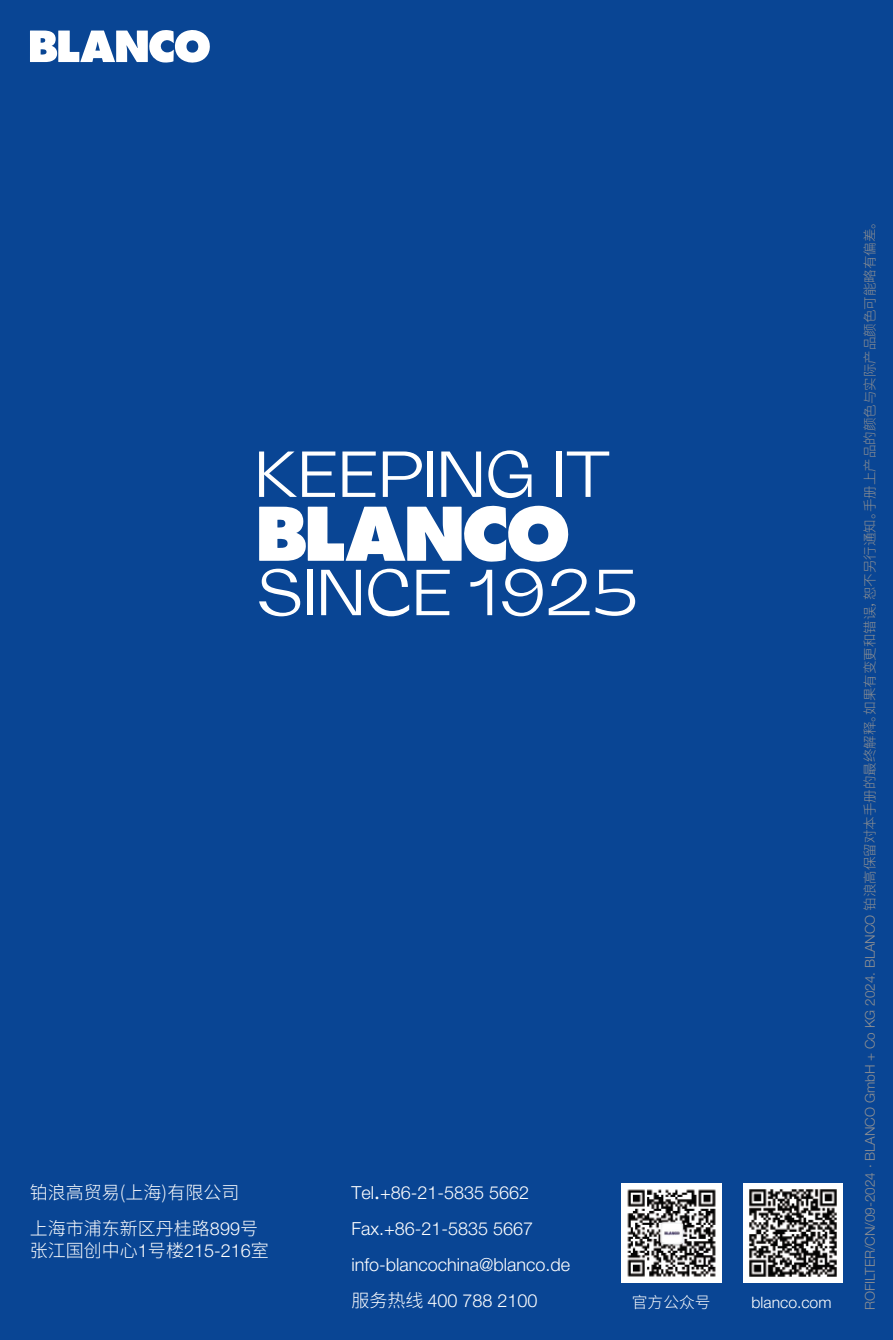
<style>
.page{position:relative;width:893px;height:1340px;background:#fff}
.page>*{position:absolute;margin:0;border:0;box-sizing:border-box;transform-origin:0 0}
.t1{font:64.8px/118.1px "Valizas";color:#fff}
.t2{font:300 18px/36px "Helvetica Neue LT Pro";color:#fff}
.t3{font:300 18px/36px "Source Han Sans CN";color:#fff}
.t4{font:300 15.75px "Helvetica Neue LT Pro";color:#fff}
.t5{font:300 15.75px "Source Han Sans CN";color:#fff}
.t6{font:300 13.5px "Source Han Sans CN";color:#8d8f92}
.s1{font-family:"Helvetica Neue LT Pro"}
.s2{font-family:"Source Han Serif CN";font-weight:500}
.s3{font-family:"Source Han Sans CN"}
</style>
<div class="page">
<div style="left:0;top:0;width:893px;height:1339px;background:#094594"></div>
<svg style="left:30px;top:30px;width:180px;height:33px"></svg>
<img style="left:622px;top:1183px;width:99px;height:99px">
<svg style="left:259px;top:505px;width:309px;height:57px"></svg>
<div style="left:743px;top:1183px;width:100px;height:99px;background:#fff"></div>
<img style="left:749px;top:1189px;width:88px;height:88px">
<h1 class="t1" style="left:255px;top:409px;width:385px">KEEPING IT<br>SINCE 1925</h1>
<h2 class="t3" style="left:30px;top:1174px;width:230px">铂浪高贸易(上海)有限公司上海市浦东新区丹桂路<span class="s1">899</span>号</h2>
<h2 class="t3" style="left:30px;top:1233px;width:240px">张江国创中心<span class="s1">1</span>号楼<span class="s1">215-216</span>室</h2>
<h2 class="t2" style="left:351px;top:1174px;width:220px">Tel<span class="s2">.</span>+86-21-5835 5662<br>Fax.+86-21-5835 5667 info-blancochina@blanco.de<span class="s3">服务热线</span> 400 788 2100</h2>
<p class="t5" style="left:632px;top:1293px;width:80px">官方公众号</p>
<p class="t4" style="left:752px;top:1292px;width:81px">blanco.com</p>
<p class="t6" style="left:862px;top:1309px;width:1096px;rotate:-90deg"><span class="s1">ROFILTER/CN/09-2024 · BLANCO GmbH + Co KG 2024. BLANCO</span> 铂浪高保留对本手册的最终解释。如果有变更和错误，恕不另行通知。手册上产品的颜色与实际产品颜色可能略有偏差。</p>
</div>
